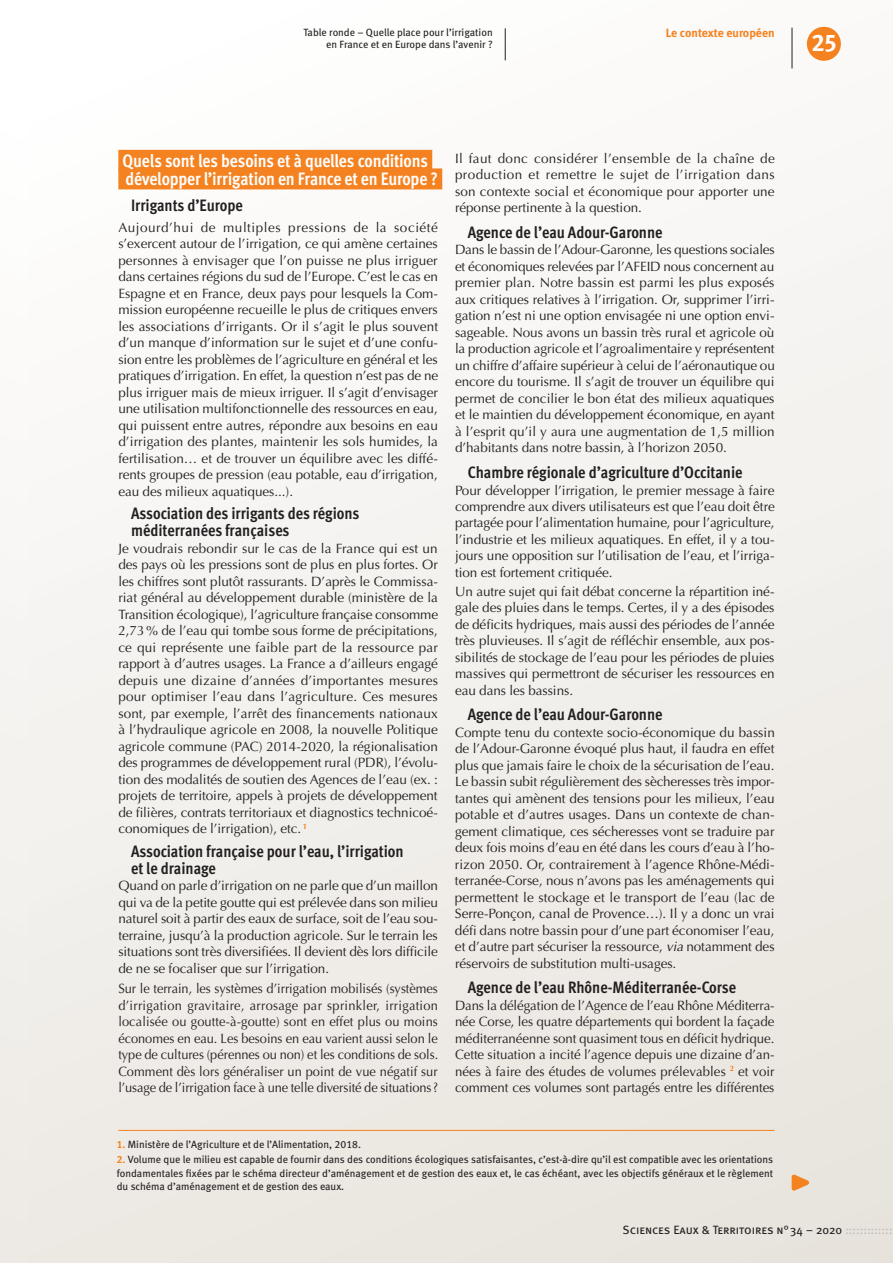
<style>
.page{position:relative;width:893px;height:1263px;background:#fff}
.page>*{position:absolute;margin:0;border:0;box-sizing:border-box;transform-origin:0 0}
.t1{font:24px "Meta Bold Caps Expert";color:#fff}
.t2{font:700 18px "Meta Cond OT";letter-spacing:-.015em;color:#fff}
.t3{font:700 16.5px/17px "Meta Cond OT";color:#231f20}
.t4{font:13.5px/16.5px "Optima";letter-spacing:-.005em;color:#231f20;text-align:justify}
.t5{font:13.5px/16.5px "Optima";letter-spacing:-.005em;color:#231f20;text-align:justify;scale:.95 1}
.t6{font:12px "Meta Book Caps";color:#231f20}
.roulette_section{font:700 12px "Meta";color:#f58220}
.coordonnées{font:10.5px/13.5px "Meta Book LF";color:#231f20;text-align:justify}
.roulette_article{font:10.5px/12px "Meta Book LF";color:#231f20;text-align:right}
.s1{font-style:italic}
.s2{font-family:"Meta Bold LF";color:#f58220}
.s3{color:#bcbdc0}
</style>
<div class="page">
<div style="left:0;top:0;width:893px;height:1263px;background:linear-gradient(to bottom,#fdfdfc,#e9e6e0)"></div>
<div style="left:0;top:0;width:27px;height:1263px;background:linear-gradient(to bottom,#fff,#edeae4)"></div>
<hr style="left:505px;top:28px;width:1px;height:32px;background:#231f20">
<hr style="left:118px;top:1130px;width:657px;height:1px;background:#f58220">
<svg style="left:788px;top:1170px;width:30px;height:24px"></svg>
<div style="left:118px;top:150px;width:314px;height:21px;background:#f58220"></div>
<div style="left:118px;top:168px;width:324px;height:21px;background:#f58220"></div>
<div style="left:807px;top:27px;width:34px;height:34px;background:#f58220;border-radius:50%"></div>
<hr style="left:792px;top:28px;width:1px;height:40px;background:#231f20">
<p class="roulette_article" style="left:303px;top:26px;width:191px">Table ronde – Quelle place pour l’irrigation en France et en Europe dans l’avenir ?</p>
<p class="roulette_section" style="left:666px;top:26px;width:110px">Le contexte européen</p>
<p class="t1" style="left:811px;top:28px;width:27px">25</p>
<h1 class="t2" style="left:123px;top:149px;width:307px">Quels sont les besoins et à quelles conditions</h1>
<h1 class="t2" style="left:126px;top:168px;width:314px">développer l’irrigation en France et en Europe ?</h1>
<h2 class="t3" style="left:131px;top:197px;width:113px">Irrigants d’Europe</h2>
<p class="t4" style="left:118px;top:219px;width:321px">Aujourd’hui de multiples pressions de la société s’exercent autour de l’irrigation, ce qui amène certaines personnes à envisager que l’on puisse ne plus irriguer dans certaines régions du sud de l’Europe. C’est le cas en Espagne et en France, deux pays pour lesquels la Com&shy;mission européenne recueille le plus de critiques envers les associations d’irrigants. Or il s’agit le plus souvent d’un manque d’information sur le sujet et d’une confu&shy;sion entre les problèmes de l’agriculture en général et les pratiques d’irrigation. En effet, la question n’est pas de ne plus irriguer mais de mieux irriguer. Il s’agit d’envisager une utilisation multifonctionnelle des ressources en eau, qui puissent entre autres, répondre aux besoins en eau d’irrigation des plantes, maintenir les sols humides, la fertilisation… et de trouver un équilibre avec les diffé&shy;rents groupes de pression (eau potable, eau d’irrigation, eau des milieux aquatiques...).</p>
<h2 class="t3" style="left:131px;top:505px;width:230px">Association des irrigants des régions méditerranées françaises</h2>
<p class="t4" style="left:118px;top:540px;width:321px">Je voudrais rebondir sur le cas de la France qui est un des pays où les pressions sont de plus en plus fortes. Or les chiffres sont plutôt rassurants. D’après le Commissa&shy;riat général au développement durable (ministère de la Transition écologique), l’agriculture française consomme 2,73% de l’eau qui tombe sous forme de précipitations, ce qui représente une faible part de la ressource par rapport à d’autres usages. La France a d’ailleurs engagé depuis une dizaine d’années d’importantes mesures pour optimiser l’eau dans l’agriculture. Ces mesures sont, par exemple, l’arrêt des financements nationaux à l’hydraulique agricole en 2008, la nouvelle Politique agricole commune (PAC) 2014-2020, la régionalisation des programmes de développement rural (PDR), l’évolu&shy;tion des modalités de soutien des Agences de l’eau (ex. : projets de territoire, appels à projets de développement de filières, contrats territoriaux et diagnostics technicoé&shy;conomiques de l’irrigation), etc. <sup>1</sup></p>
<h2 class="t3" style="left:131px;top:843px;width:274px">Association française pour l’eau, l’irrigation et le drainage</h2>
<p class="t4" style="left:118px;top:877px;width:321px">Quand on parle d’irrigation on ne parle que d’un maillon qui va de la petite goutte qui est prélevée dans son milieu naturel soit à partir des eaux de surface, soit de l’eau sou&shy;terraine, jusqu’à la production agricole. Sur le terrain les situations sont très diversifiées. Il devient dès lors difficile de ne se focaliser que sur l’irrigation.</p>
<p class="t5" style="left:118px;top:981px;width:338px">Sur le terrain, les systèmes d’irrigation mobilisés (systèmes d’irrigation gravitaire, arrosage par sprinkler, irrigation localisée ou goutte-à-goutte) sont en effet plus ou moins économes en eau. Les besoins en eau varient aussi selon le type de cultures (pérennes ou non) et les conditions de sols.<br>Comment dès lors généraliser un point de vue négatif sur l’usage de l’irrigation face à une telle diversité de situations?</p>
<p class="t4" style="left:455px;top:150px;width:321px">Il faut donc considérer l’ensemble de la chaîne de production et remettre le sujet de l’irrigation dans son contexte social et économique pour apporter une réponse pertinente à la question.</p>
<h2 class="t3" style="left:468px;top:224px;width:196px">Agence de l’eau Adour-Garonne</h2>
<p class="t4" style="left:455px;top:242px;width:321px">Dans le bassin de l’Adour-Garonne, les questions sociales et économiques relevées par l’AFEID nous concernent au premier plan. Notre bassin est parmi les plus exposés aux critiques relatives à l’irrigation. Or, supprimer l’irri&shy;gation n’est ni une option envisagée ni une option envi&shy;sageable. Nous avons un bassin très rural et agricole où la production agricole et l’agroalimentaire y représentent un chiffre d’affaire supérieur à celui de l’aéronautique ou encore du tourisme. Il s’agit de trouver un équilibre qui permet de concilier le bon état des milieux aquatiques et le maintien du développement économique, en ayant à l’esprit qu’il y aura une augmentation de 1,5 million d’habitants dans notre bassin, à l’horizon 2050.</p>
<h2 class="t3" style="left:468px;top:464px;width:276px">Chambre régionale d’agriculture d’Occitanie</h2>
<p class="t4" style="left:455px;top:482px;width:321px">Pour développer l’irrigation, le premier message à faire comprendre aux divers utilisateurs est que l’eau doit être partagée pour l’alimentation humaine, pour l’agriculture, l’industrie et les milieux aquatiques. En effet, il y a tou&shy;jours une opposition sur l’utilisation de l’eau, et l’irriga&shy;tion est fortement critiquée.</p>
<p class="t4" style="left:455px;top:583px;width:321px">Un autre sujet qui fait débat concerne la répartition iné&shy;gale des pluies dans le temps. Certes, il y a des épisodes de déficits hydriques, mais aussi des périodes de l’année très pluvieuses. Il s’agit de réfléchir ensemble, aux pos&shy;sibilités de stockage de l’eau pour les périodes de pluies massives qui permettront de sécuriser les ressources en eau dans les bassins.</p>
<h2 class="t3" style="left:468px;top:706px;width:196px">Agence de l’eau Adour-Garonne</h2>
<p class="t4" style="left:455px;top:724px;width:321px">Compte tenu du contexte socio-économique du bassin de l’Adour-Garonne évoqué plus haut, il faudra en effet plus que jamais faire le choix de la sécurisation de l’eau.<br>Le bassin subit régulièrement des sècheresses très impor&shy;tantes qui amènent des tensions pour les milieux, l’eau potable et d’autres usages. Dans un contexte de chan&shy;gement climatique, ces sécheresses vont se traduire par deux fois moins d’eau en été dans les cours d’eau à l’ho&shy;rizon 2050. Or, contrairement à l’agence Rhône-Médi&shy;terranée-Corse, nous n’avons pas les aménagements qui permettent le stockage et le transport de l’eau (lac de Serre-Ponçon, canal de Provence…). Il y a donc un vrai défi dans notre bassin pour d’une part économiser l’eau, et d’autre part sécuriser la ressource, <span class="s1">via</span> notamment des réservoirs de substitution multi-usages.</p>
<h2 class="t3" style="left:468px;top:979px;width:270px">Agence de l’eau Rhône-Méditerranée-Corse</h2>
<p class="t4" style="left:455px;top:997px;width:321px">Dans la délégation de l’Agence de l’eau Rhône Méditerra&shy;née Corse, les quatre départements qui bordent la façade méditerranéenne sont quasiment tous en déficit hydrique.<br>Cette situation a incité l’agence depuis une dizaine d’an&shy;nées à faire des études de volumes prélevables <sup>2</sup> et voir comment ces volumes sont partagés entre les différentes</p>
<p class="coordonnées" style="left:117px;top:1137px;width:246px"><span class="s2">1.</span> Ministère de l’Agriculture et de l’Alimentation, 2018.</p>
<p class="coordonnées" style="left:117px;top:1153px;width:658px"><span class="s2">2.</span> Volume que le milieu est capable de fournir dans des conditions écologiques satisfaisantes, c’est-à-dire qu’il est compatible avec les orientations fondamentales fixées par le schéma directeur d’aménagement et de gestion des eaux et, le cas échéant, avec les objectifs généraux et le règlement du schéma d’aménagement et de gestion des eaux.</p>
<p class="t6" style="left:623px;top:1223px;width:271px">Sciences Eaux &amp; Territoires n°34 – 2020 <span class="s3">:::::::::::::</span></p>
</div>
